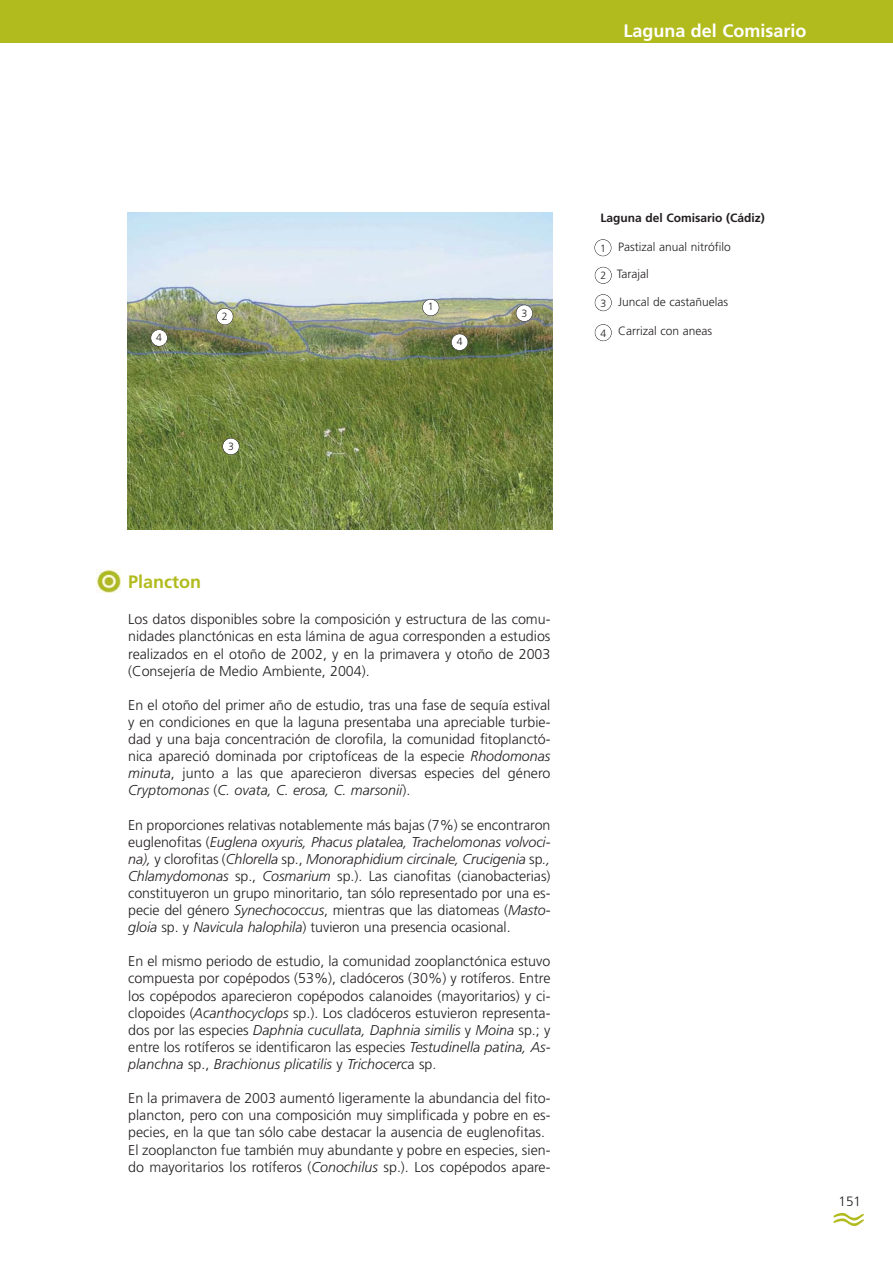
<style>
.page{position:relative;width:893px;height:1263px;background:#fff}
.page>*{position:absolute;margin:0;border:0;box-sizing:border-box;transform-origin:0 0}
.t1{font:700 18px "Frutiger";color:#fff}
.t2{font:700 18px "Frutiger";color:#b2bb1d}
.t3{font:300 14.25px/17.1px "Frutiger";color:#231f20;text-align:justify}
.t4{font:300 13.5px "Frutiger";color:#231f20}
.t5{font:300 12px "Frutiger";color:#231f20}
.t6{font:700 12px "Frutiger";color:#231f20}
.t7{font:300 10.5px "Frutiger";color:#231f20}
.s1{font-style:italic}
</style>
<div class="page">
<div style="left:0;top:0;width:893px;height:43px;background:#b2bb1d"></div>
<svg style="left:833px;top:1212px;width:31px;height:14px"></svg>
<img style="left:97px;top:570px;width:23px;height:22px">
<img style="left:128px;top:213px;width:425px;height:316px">
<div style="left:217px;top:308px;width:16px;height:17px;background:#fff;border-radius:50%"></div>
<div style="left:216px;top:308px;width:17px;height:17px;border:1px solid #231f20;border-radius:50%"></div>
<div style="left:595px;top:267px;width:17px;height:17px;border:1px solid #231f20;border-radius:50%"></div>
<div style="left:595px;top:294px;width:17px;height:17px;border:1px solid #231f20;border-radius:50%"></div>
<div style="left:595px;top:324px;width:17px;height:17px;border:1px solid #231f20;border-radius:50%"></div>
<div style="left:594px;top:239px;width:17px;height:17px;border:1px solid #231f20;border-radius:50%"></div>
<div style="left:516px;top:305px;width:17px;height:16px;background:#fff;border-radius:50%"></div>
<div style="left:516px;top:305px;width:17px;height:17px;border:1px solid #231f20;border-radius:50%"></div>
<div style="left:151px;top:330px;width:16px;height:16px;background:#fff;border-radius:50%"></div>
<div style="left:151px;top:329px;width:17px;height:17px;border:1px solid #231f20;border-radius:50%"></div>
<div style="left:422px;top:299px;width:17px;height:17px;background:#fff;border-radius:50%"></div>
<div style="left:422px;top:299px;width:17px;height:17px;border:1px solid #231f20;border-radius:50%"></div>
<div style="left:451px;top:334px;width:17px;height:16px;background:#fff;border-radius:50%"></div>
<div style="left:451px;top:334px;width:17px;height:17px;border:1px solid #231f20;border-radius:50%"></div>
<div style="left:223px;top:438px;width:16px;height:17px;background:#fff;border-radius:50%"></div>
<div style="left:222px;top:438px;width:17px;height:17px;border:1px solid #231f20;border-radius:50%"></div>
<p class="t1" style="left:623px;top:24px;width:184px">Laguna del Comisario</p>
<p class="t7" style="left:156px;top:333px;width:7px">4</p>
<p class="t7" style="left:222px;top:313px;width:7px">2</p>
<p class="t7" style="left:228px;top:442px;width:7px">3</p>
<p class="t7" style="left:428px;top:303px;width:7px">1</p>
<p class="t7" style="left:457px;top:337px;width:7px">4</p>
<p class="t7" style="left:521px;top:309px;width:7px">3</p>
<p class="t2" style="left:128px;top:575px;width:74px">Plancton</p>
<p class="t3" style="left:128px;top:612px;width:424px">Los datos disponibles sobre la composición y estructura de las comu&shy;nidades planctónicas en esta lámina de agua corresponden a estudios realizados en el otoño de 2002, y en la primavera y otoño de 2003 (Consejería de Medio Ambiente, 2004).</p>
<p class="t3" style="left:128px;top:697px;width:424px">En el otoño del primer año de estudio, tras una fase de sequía estival y en condiciones en que la laguna presentaba una apreciable turbie&shy;dad y una baja concentración de clorofila, la comunidad fitoplanctó&shy;nica apareció dominada por criptofíceas de la especie <span class="s1">Rhodomonas minuta</span>, junto a las que aparecieron diversas especies del género <span class="s1">Cryptomonas</span> (<span class="s1">C. ovata, C. erosa, C. marsonii</span>).</p>
<p class="t3" style="left:128px;top:817px;width:424px">En proporciones relativas notablemente más bajas (7%) se encontraron euglenofitas (<span class="s1">Euglena oxyuris, Phacus platalea, Trachelomonas volvoci&shy;na),</span> y clorofitas (<span class="s1">Chlorella</span> sp., <span class="s1">Monoraphidium circinale, Crucigenia</span> sp<span class="s1">., Chlamydomonas</span> sp., <span class="s1">Cosmarium</span> sp.). Las cianofitas (cianobacterias) constituyeron un grupo minoritario, tan sólo representado por una es&shy;pecie del género <span class="s1">Synechococcus</span>, mientras que las diatomeas (<span class="s1">Masto&shy;gloia</span> sp. y <span class="s1">Navicula halophila</span>) tuvieron una presencia ocasional.</p>
<p class="t3" style="left:128px;top:954px;width:424px">En el mismo periodo de estudio, la comunidad zooplanctónica estuvo compuesta por copépodos (53%), cladóceros (30%) y rotíferos. Entre los copépodos aparecieron copépodos calanoides (mayoritarios) y ci&shy;clopoides (<span class="s1">Acanthocyclops</span> sp.). Los cladóceros estuvieron representa&shy;dos por las especies <span class="s1">Daphnia cucullata, Daphnia similis</span> y <span class="s1">Moina</span> sp.; y entre los rotíferos se identificaron las especies <span class="s1">Testudinella patina, As&shy;planchna</span> sp., <span class="s1">Brachionus plicatilis</span> y <span class="s1">Trichocerc</span>a sp.</p>
<p class="t3" style="left:128px;top:1091px;width:424px;text-align:left">En la primavera de 2003 aumentó ligeramente la abundancia del fito&shy;plancton, pero con una composición muy simplificada y pobre en es&shy;pecies, en la que tan sólo cabe destacar la ausencia de euglenofitas.<br>El zooplancton fue también muy abundante y pobre en especies, sien&shy;do mayoritarios los rotíferos (<span class="s1">Conochilus</span> sp.). Los copépodos apare-</p>
<p class="t6" style="left:600px;top:213px;width:166px">Laguna del Comisario (Cádiz)</p>
<p class="t5" style="left:618px;top:242px;width:114px">Pastizal anual nitrófilo</p>
<p class="t5" style="left:617px;top:269px;width:33px">Tarajal</p>
<p class="t5" style="left:618px;top:297px;width:111px">Juncal de castañuelas</p>
<p class="t5" style="left:618px;top:326px;width:95px">Carrizal con aneas</p>
<p class="t7" style="left:600px;top:244px;width:7px">1</p>
<p class="t7" style="left:600px;top:271px;width:7px">2</p>
<p class="t7" style="left:600px;top:299px;width:7px">3</p>
<p class="t7" style="left:600px;top:329px;width:7px">4</p>
<p class="t4" style="left:839px;top:1196px;width:24px">151</p>
</div>
